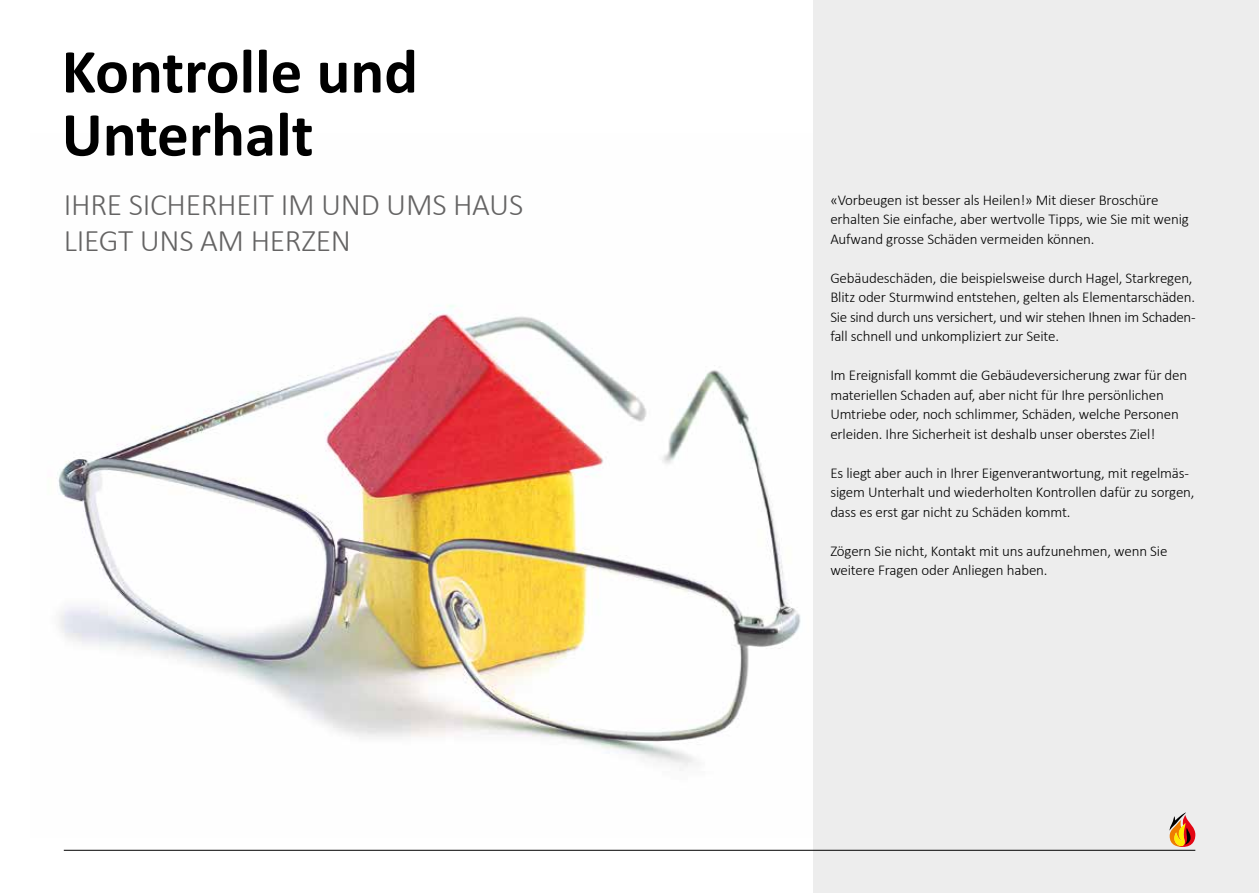
<style>
.page{position:relative;width:1259px;height:893px;background:#fff}
.page>*{position:absolute;margin:0;border:0;box-sizing:border-box;transform-origin:0 0}
.t1{font:700 63px/63px "Calibri";color:#000}
.t2{font:300 31.5px/36px "Calibri";letter-spacing:-.01em;color:#646363}
.t3{font:300 15px/19.5px "Calibri";letter-spacing:-.01em;color:#000}
</style>
<div class="page">
<img style="left:57px;top:305px;width:744px;height:466px">
<div style="left:813px;top:0;width:446px;height:893px;background:#ededed"></div>
<hr style="left:64px;top:850px;width:1131px;height:1px;background:#000">
<svg style="left:1169px;top:812px;width:26px;height:35px"></svg>
<h1 class="t1" style="left:62px;top:38px;width:358px">Kontrolle und<br>Unterhalt</h1>
<h2 class="t2" style="left:64px;top:187px;width:461px">IHRE SICHERHEIT IM UND UMS HAUS<br>LIEGT UNS AM HERZEN</h2>
<p class="t3" style="left:830px;top:190px;width:360px">«Vorbeugen ist besser als Heilen!» Mit dieser Broschüre erhalten Sie einfache, aber wertvolle Tipps, wie Sie mit wenig<br>Aufwand grosse Schäden vermeiden können.</p>
<p class="t3" style="left:830px;top:268px;width:367px">Gebäudeschäden, die beispielsweise durch Hagel, Starkregen, Blitz oder Sturmwind entstehen, gelten als Elementarschäden.<br>Sie sind durch uns versichert, und wir stehen Ihnen im Schaden&shy;fall schnell und unkompliziert zur Seite.</p>
<p class="t3" style="left:830px;top:366px;width:358px">Im Ereignisfall kommt die Gebäudeversicherung zwar für den materiellen Schaden auf, aber nicht für Ihre persönlichen Umtriebe oder, noch schlimmer, Schäden, welche Personen erleiden. Ihre Sicherheit ist deshalb unser oberstes Ziel!</p>
<p class="t3" style="left:830px;top:463px;width:366px">Es liegt aber auch in Ihrer Eigenverantwortung, mit regelmäs&shy;sigem Unterhalt und wiederholten Kontrollen dafür zu sorgen, dass es erst gar nicht zu Schäden kommt.</p>
<p class="t3" style="left:830px;top:541px;width:339px">Zögern Sie nicht, Kontakt mit uns aufzunehmen, wenn Sie weitere Fragen oder Anliegen haben.</p>
</div>
